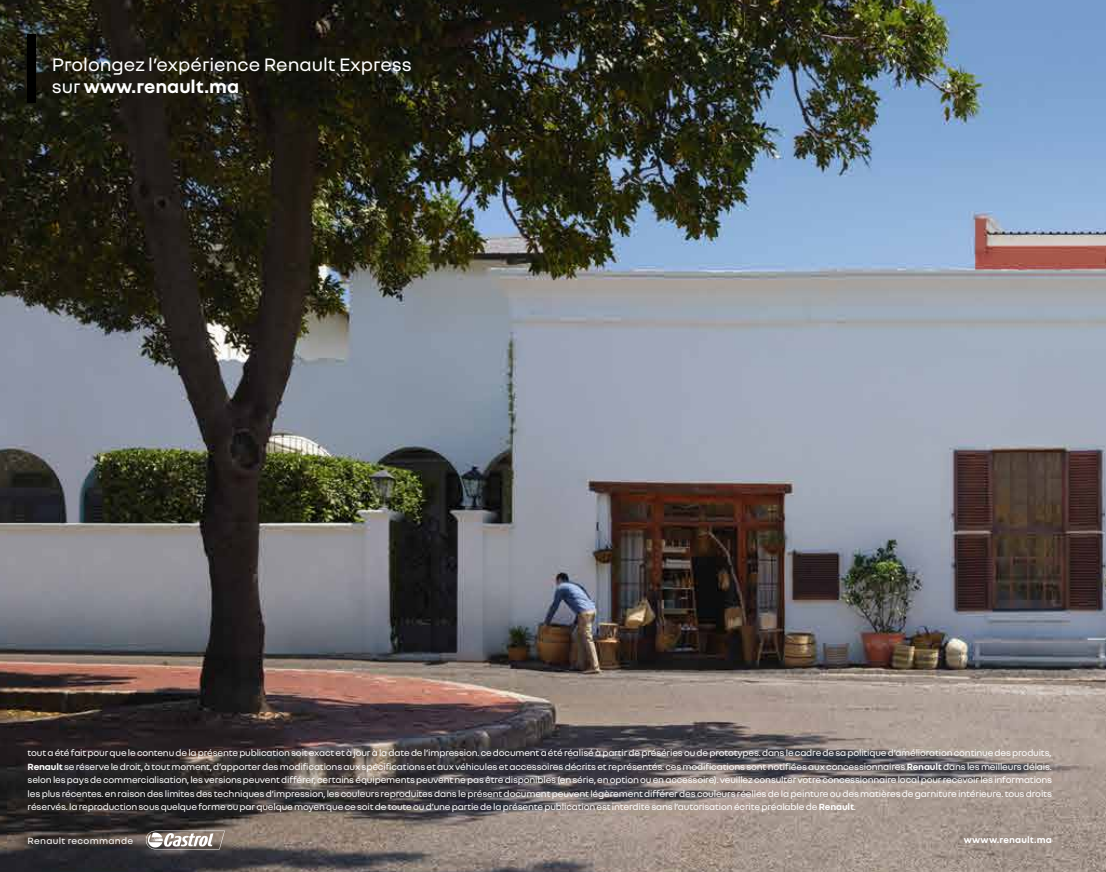
<style>
.page{position:relative;width:1106px;height:872px;background:#fff}
.page>*{position:absolute;margin:0;border:0;box-sizing:border-box;transform-origin:0 0}
.t1{font:19.5px/21px "Nouvel R";color:#fff}
.t2{font:9.75px/13.5px "Nouvel R";letter-spacing:-.015em;color:#fff;text-align:justify}
.t3{font:9.75px "Nouvel R";letter-spacing:.03em;color:#fff}
.t4{font:700 9.75px "Nouvel R";letter-spacing:.01em;color:#fff}
.s1{font-weight:700}
</style>
<div class="page">
<img style="left:0;top:0;width:1106px;height:872px">
<div style="left:28px;top:34px;width:8px;height:68px;background:#000"></div>
<svg style="left:145px;top:830px;width:80px;height:19px"></svg>
<div style="left:932px;top:800px;width:150px;height:72px;background:#000;opacity:.75"></div>
<h1 class="t1" style="left:52px;top:53px;width:361px">Prolongez l’expérience Renault Express sur <span class="s1">www.renault.ma</span></h1>
<p class="t2" style="left:28px;top:745px;width:1026px">tout a été fait pour que le contenu de la présente publication soit exact et à jour à la date de l’impression. ce document a été réalisé à partir de préséries ou de prototypes. dans le cadre de sa politique d’amélioration continue des produits, <span class="s1">Renault</span> se réserve le droit, à tout moment, d’apporter des modifications aux spécifications et aux véhicules et accessoires décrits et représentés. ces modifications sont notifiées aux concessionnaires <span class="s1">Renault</span> dans les meilleurs délais. selon les pays de commercialisation, les versions peuvent différer, certains équipements peuvent ne pas être disponibles (en série, en option ou en accessoire). veuillez consulter votre concessionnaire local pour recevoir les informations les plus récentes. en raison des limites des techniques d’impression, les couleurs reproduites dans le présent document peuvent légèrement différer des couleurs réelles de la peinture ou des matières de garniture intérieure. tous droits réservés. la reproduction sous quelque forme ou par quelque moyen que ce soit de toute ou d’une partie de la présente publication est interdite sans l’autorisation écrite préalable de <span class="s1">Renault</span>.</p>
<p class="t4" style="left:963px;top:833px;width:90px">wwww.renault.ma</p>
<p class="t3" style="left:28px;top:834px;width:107px">Renault recommande</p>
</div>
